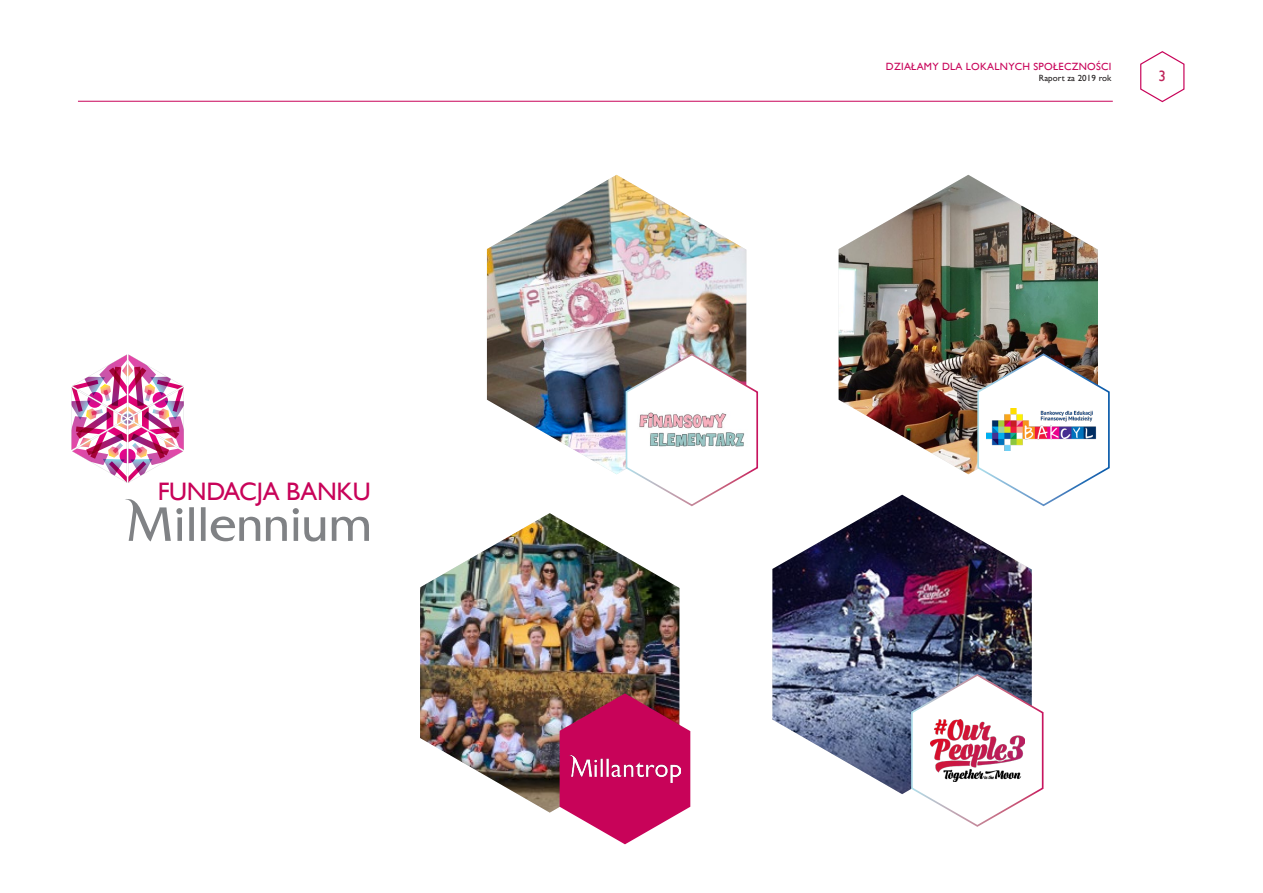
<style>
.page{position:relative;width:1263px;height:893px;background:#fff}
.page>*{position:absolute;margin:0;border:0;box-sizing:border-box;transform-origin:0 0}
.t1{font:25.2px "Gill Sans";letter-spacing:-.01em;color:#c80359}
.t2{font:15px "Gill Sans";color:#be2258}
.t3{font:10.5px "Gill Sans";letter-spacing:.025em;color:#c80359}
.t4{font:9px "Gill Sans";letter-spacing:.01em;color:#231f20}
</style>
<div class="page">
<img style="left:487px;top:175px;width:259px;height:299px">
<img style="left:420px;top:513px;width:259px;height:300px">
<img style="left:839px;top:175px;width:259px;height:299px">
<img style="left:772px;top:495px;width:260px;height:299px">
<svg style="left:624px;top:352px;width:135px;height:155px"></svg>
<svg style="left:560px;top:693px;width:130px;height:151px"></svg>
<img style="left:570px;top:755px;width:110px;height:27px">
<img style="left:976px;top:352px;width:134px;height:155px">
<svg style="left:910px;top:673px;width:134px;height:154px"></svg>
<svg style="left:125px;top:499px;width:244px;height:42px"></svg>
<img style="left:71px;top:354px;width:113px;height:129px">
<svg style="left:1140px;top:51px;width:45px;height:52px"></svg>
<hr style="left:78px;top:101px;width:1035px;height:1px;background:#c80359">
<p class="t1" style="left:158px;top:477px;width:215px">FUNDACJA BANKU</p>
<p class="t3" style="left:886px;top:61px;width:227px">DZIAŁAMY DLA LOKALNYCH SPOŁECZNOŚCI</p>
<p class="t4" style="left:1039px;top:73px;width:74px">Raport za 2019 rok</p>
<h2 class="t2" style="left:1158px;top:67px;width:9px">3</h2>
</div>
